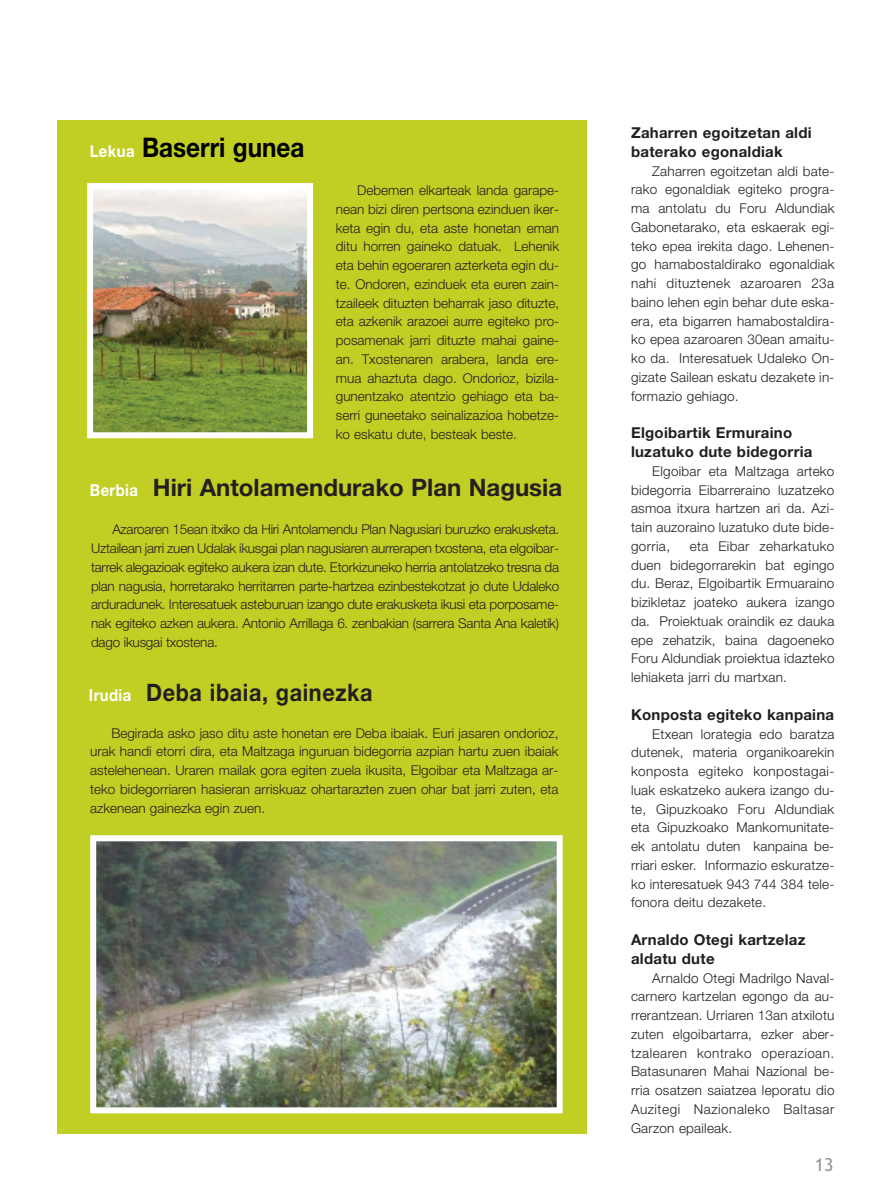
<style>
.page{position:relative;width:890px;height:1188px;background:#fff}
.page>*{position:absolute;margin:0;border:0;box-sizing:border-box;transform-origin:0 0}
.t1{font:700 27px "Helvetica Neue";color:#000;scale:.9 1}
.t2{font:700 24px "Helvetica Neue";color:#231f20}
.t3{font:700 24px "Helvetica Neue";letter-spacing:.03em;color:#231f20;scale:.9 1}
.t4{font:18px "Trebuchet MS";color:#939598}
.t5{font:700 15px/18.8px "Helvetica Neue";letter-spacing:.015em;color:#231f20}
.t6{font:300 13.5px/18.8px "Helvetica Neue";letter-spacing:.015em;color:#231f20;text-align:justify}
.s1{font-size:16.5px;color:#fff}
</style>
<div class="page">
<img style="left:57px;top:120px;width:530px;height:1014px">
<h1 class="t1" style="left:90px;top:138px;width:240px"><span class="s1">Lekua</span> Baserri gunea</h1>
<p class="t6" style="left:336px;top:182px;width:225px;text-indent:21px">Debemen elkarteak landa garape&shy;nean bizi diren pertsona ezinduen iker&shy;keta egin du, eta aste honetan eman ditu horren gaineko datuak. Lehenik eta behin egoeraren azterketa egin du&shy;te. Ondoren, ezinduek eta euren zain&shy;tzaileek dituzten beharrak jaso dituzte, eta azkenik arazoei aurre egiteko pro&shy;posamenak jarri dituzte mahai gaine&shy;an. Txostenaren arabera, landa ere&shy;mua ahaztuta dago. Ondorioz, bizila&shy;gunentzako atentzio gehiago eta ba&shy;serri guneetako seinalizazioa hobetze&shy;ko eskatu dute, besteak beste.</p>
<h2 class="t2" style="left:90px;top:479px;width:474px"><span class="s1">Berbia</span> Hiri Antolamendurako Plan Nagusia</h2>
<p class="t6" style="left:91px;top:521px;width:469px;text-indent:21px">Azaroaren 15ean itxiko da Hiri Antolamendu Plan Nagusiari buruzko erakusketa.<br>Uztailean jarri zuen Udalak ikusgai plan nagusiaren aurrerapen txostena, eta elgoibar&shy;tarrek alegazioak egiteko aukera izan dute. Etorkizuneko herria antolatzeko tresna da plan nagusia, horretarako herritarren parte-hartzea ezinbestekotzat jo dute Udaleko arduradunek. Interesatuek asteburuan izango dute erakusketa ikusi eta porposame&shy;nak egiteko azken aukera. Antonio Arrillaga 6. zenbakian (sarrera Santa Ana kaletik) dago ikusgai txostena.</p>
<h2 class="t3" style="left:89px;top:684px;width:316px"><span class="s1">Irudia</span> Deba ibaia, gainezka</h2>
<p class="t6" style="left:90px;top:724px;width:470px;text-indent:21px">Begirada asko jaso ditu aste honetan ere Deba ibaiak. Euri jasaren ondorioz, urak handi etorri dira, eta Maltzaga inguruan bidegorria azpian hartu zuen ibaiak astelehenean. Uraren mailak gora egiten zuela ikusita, Elgoibar eta Maltzaga ar&shy;teko bidegorriaren hasieran arriskuaz ohartarazten zuen ohar bat jarri zuten, eta azkenean gainezka egin zuen.</p>
<p class="t5" style="left:631px;top:125px;width:182px">Zaharren egoitzetan aldi baterako egonaldiak</p>
<p class="t6" style="left:631px;top:163px;width:205px;text-indent:21px">Zaharren egoitzetan aldi bate&shy;rako egonaldiak egiteko progra&shy;ma antolatu du Foru Aldundiak Gabonetarako, eta eskaerak egi&shy;teko epea irekita dago. Lehenen&shy;go hamabostaldirako egonaldiak nahi dituztenek azaroaren 23a baino lehen egin behar dute eska&shy;era, eta bigarren hamabostaldira&shy;ko epea azaroaren 30ean amaitu&shy;ko da. Interesatuek Udaleko On&shy;gizate Sailean eskatu dezakete in&shy;formazio gehiago.</p>
<p class="t5" style="left:631px;top:425px;width:183px">Elgoibartik Ermuraino luzatuko dute bidegorria</p>
<p class="t6" style="left:631px;top:463px;width:205px;text-indent:21px">Elgoibar eta Maltzaga arteko bidegorria Eibarreraino luzatzeko asmoa itxura hartzen ari da. Azi&shy;tain auzoraino luzatuko dute bide&shy;gorria,</p>
<p class="t6" style="left:631px;top:538px;width:205px;text-indent:59px">eta Eibar zeharkatuko duen bidegorrarekin bat egingo du. Beraz, Elgoibartik Ermuaraino bizikletaz joateko aukera izango da. Proiektuak oraindik ez dauka epe zehatzik, baina dagoeneko Foru Aldundiak proiektua idazteko lehiaketa jarri du martxan.</p>
<p class="t5" style="left:631px;top:706px;width:205px">Konposta egiteko kanpaina</p>
<p class="t6" style="left:631px;top:725px;width:205px;text-indent:21px">Etxean lorategia edo baratza dutenek, materia organikoarekin konposta egiteko konpostagai&shy;luak eskatzeko aukera izango du&shy;te, Gipuzkoako Foru Aldundiak eta Gipuzkoako Mankomunitate&shy;ek antolatu duten kanpaina be&shy;rriari esker. Informazio eskuratze&shy;ko interesatuek 943 744 384 tele&shy;fonora deitu dezakete.</p>
<p class="t5" style="left:631px;top:931px;width:176px">Arnaldo Otegi kartzelaz aldatu dute</p>
<p class="t6" style="left:631px;top:969px;width:205px;text-indent:21px">Arnaldo Otegi Madrilgo Naval&shy;carnero kartzelan egongo da au&shy;rrerantzean. Urriaren 13an atxilotu zuten elgoibartarra, ezker aber&shy;tzalearen kontrako operazioan.<br>Batasunaren Mahai Nazional be&shy;rria osatzen saiatzea leporatu dio Auzitegi Nazionaleko Baltasar Garzon epaileak.</p>
<h3 class="t4" style="left:814px;top:1153px;width:20px">13</h3>
</div>
